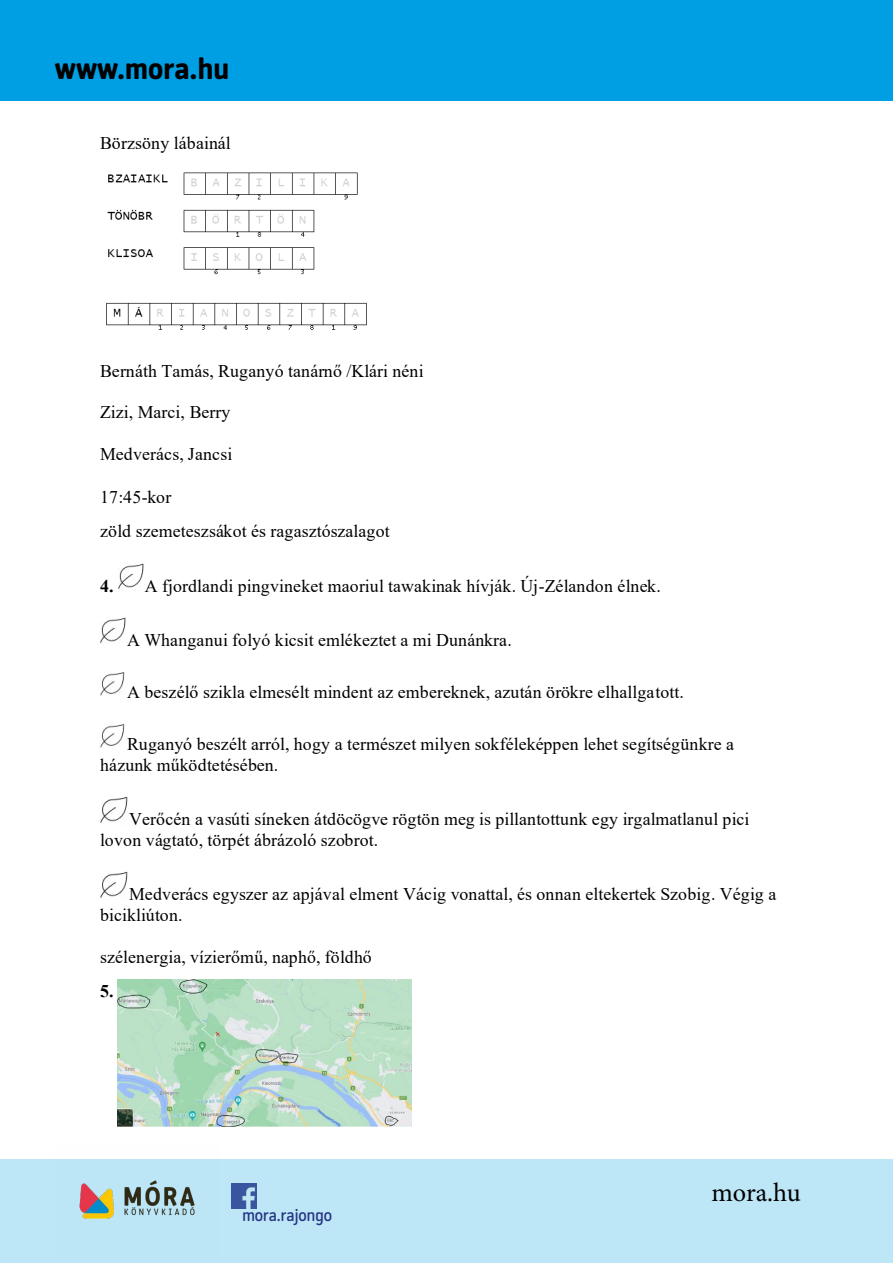
<style>
.page{position:relative;width:893px;height:1263px;background:#fff}
.page>*{position:absolute;margin:0;border:0;box-sizing:border-box;transform-origin:0 0}
.t1{font:500 30px "Katarine Std";color:#000}
.t2{font:26.25px "Minion Pro";letter-spacing:-.01em;color:#000}
.t3{font:17.85px/20.5px "Times New Roman";letter-spacing:.01em;color:#000}
.t4{font:700 17.85px "Times New Roman";color:#000}
.t5{font:500 17.1px "Katarine Std";color:#283583}
.s1{font-weight:700}
</style>
<div class="page">
<div style="left:0;top:1159px;width:893px;height:104px;background:#bde6f7"></div>
<div style="left:0;top:0;width:893px;height:101px;background:#009fe3"></div>
<img style="left:79px;top:1180px;width:116px;height:39px">
<img style="left:231px;top:1183px;width:26px;height:26px">
<img style="left:106px;top:172px;width:261px;height:158px">
<img style="left:118px;top:563px;width:26px;height:26px">
<img style="left:100px;top:617px;width:26px;height:26px">
<img style="left:100px;top:672px;width:25px;height:24px">
<img style="left:100px;top:724px;width:25px;height:24px">
<img style="left:100px;top:796px;width:28px;height:27px">
<img style="left:100px;top:871px;width:28px;height:27px">
<img style="left:117px;top:979px;width:295px;height:147px">
<h1 class="t1" style="left:55px;top:48px;width:176px">www.mora.hu</h1>
<p class="t3" style="left:100px;top:132px;width:132px">Börzsöny lábainál</p>
<p class="t3" style="left:100px;top:360px;width:325px">Bernáth Tamás, Ruganyó tanárnő /Klári néni</p>
<p class="t3" style="left:100px;top:401px;width:132px">Zizi, Marci, Berry</p>
<p class="t3" style="left:100px;top:443px;width:134px">Medverács, Jancsi</p>
<p class="t3" style="left:100px;top:479px;width:291px;line-height:34px">17:45-kor<br>zöld szemeteszsákot és ragasztószalagot</p>
<p class="t3" style="left:100px;top:575px;width:562px"><span class="s1">4.</span> A fjordlandi pingvineket maoriul tawakinak hívják. Új-Zélandon élnek.</p>
<p class="t3" style="left:127px;top:629px;width:386px">A Whanganui folyó kicsit emlékeztet a mi Dunánkra.</p>
<p class="t3" style="left:127px;top:681px;width:558px">A beszélő szikla elmesélt mindent az embereknek, azután örökre elhallgatott.</p>
<p class="t3" style="left:100px;top:733px;width:636px;text-indent:27px">Ruganyó beszélt arról, hogy a természet milyen sokféleképpen lehet segítségünkre a házunk működtetésében.</p>
<p class="t3" style="left:100px;top:808px;width:651px;text-indent:29px">Verőcén a vasúti síneken átdöcögve rögtön meg is pillantottunk egy irgalmatlanul pici lovon vágtató, törpét ábrázoló szobrot.</p>
<p class="t3" style="left:100px;top:883px;width:678px;line-height:21px;text-indent:29px">Medverács egyszer az apjával elment Vácig vonattal, és onnan eltekertek Szobig. Végig a bicikliúton.</p>
<p class="t3" style="left:100px;top:946px;width:273px">szélenergia, vízierőmű, naphő, földhő</p>
<p class="t4" style="left:100px;top:978px;width:15px">5.</p>
<p class="t5" style="left:242px;top:1204px;width:91px">mora.rajongo</p>
<h2 class="t2" style="left:712px;top:1175px;width:91px">mora.hu</h2>
</div>
